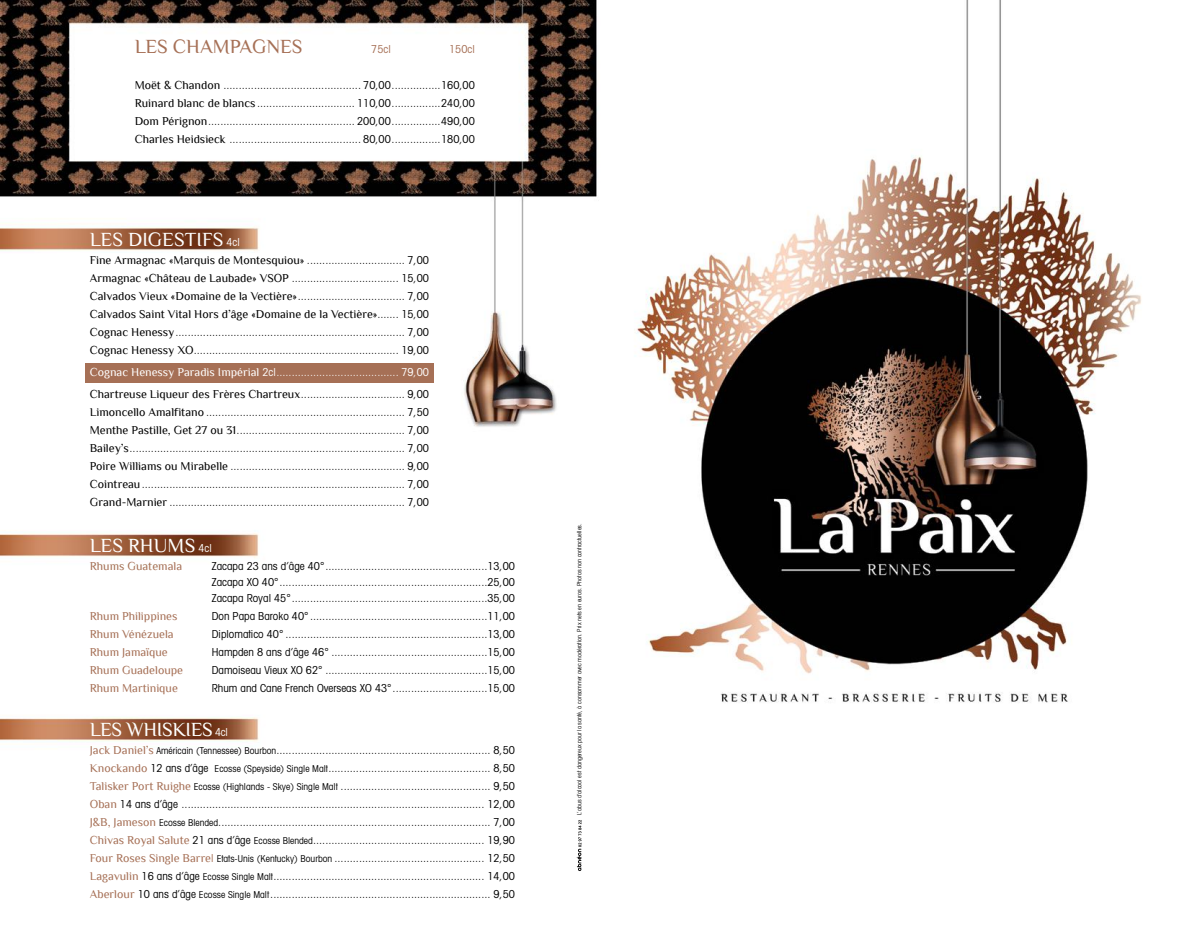
<style>
.page{position:relative;width:1191px;height:936px;background:#fff}
.page>*{position:absolute;margin:0;border:0;box-sizing:border-box;transform-origin:0 0}
.t1{font:20px "Philosopher";color:#fff}
.t2{font:20px "Philosopher";letter-spacing:-.02em;color:#fff}
.t3{font:20px "Philosopher";color:#a67056}
.t4{font:12px "Philosopher";color:#a67056}
.t5{font:12px "Philosopher";color:#000}
.t6{font:condensed 11px/18px "Avant Garde";color:#000;text-align:justify}
.t7{font:condensed 11px/22px "Avant Garde";color:#fff}
.t8{font:condensed 11px "Avant Garde";color:#a67056}
.t9{font:condensed 6px "Avant Garde";color:#000}
.s1{font-family:"Philosopher";font-stretch:normal;font-size:12px}
.s2{font-family:"Avant Garde";font-stretch:condensed;font-size:11px}
.s3{font-family:"Philosopher";font-stretch:normal;font-size:12px;color:#000}
.s4{color:#000}
.s5{font-family:"Philosopher";font-stretch:normal;font-size:12px;color:#a67056}
.s6{font-size:9.5px}
.s7{color:#a67056}
</style>
<div class="page">
<img style="left:0;top:0;width:1142px;height:871px">
<div style="left:85px;top:363px;width:348px;height:19px;background:#a67056"></div>
<svg style="left:577px;top:819px;width:4px;height:52px"></svg>
<h1 class="t3" style="left:135px;top:36px;width:169px">Les Champagnes</h1>
<p class="t8" style="left:371px;top:43px;width:21px">75cl</p>
<p class="t8" style="left:449px;top:43px;width:27px">150cl</p>
<p class="t6" style="left:135px;top:76px;width:341px"><span class="s1">Moët &amp; Chandon</span> ............................................. 70,00................160,00<br><span class="s1">Ruinard blanc de blancs</span> ................................ 110,00................240,00<br><span class="s1">Dom Pérignon</span>................................................ 200,00................490,00<br><span class="s1">Charles Heidsieck</span> ........................................... 80,00................180,00</p>
<h1 class="t1" style="left:90px;top:229px;width:152px">Les Digestifs <span class="s2">4cl</span></h1>
<p class="t6" style="left:90px;top:251px;width:341px"><span class="s1">Fine Armagnac «Marquis de Montesquiou»</span> ................................ 7,00<br><span class="s1">Armagnac «Château de Laubade» VSOP</span> ................................... 15,00<br><span class="s1">Calvados Vieux «Domaine de la Vectière»</span>................................... 7,00</p>
<p class="t5" style="left:90px;top:308px;width:340px">Calvados Saint Vital Hors d’âge «Domaine de la Vectière»<span class="s2">....... 15,00</span></p>
<p class="t6" style="left:90px;top:323px;width:341px"><span class="s1">Cognac Henessy</span>........................................................................... 7,00<br><span class="s1">Cognac Henessy XO</span>................................................................... 19,00</p>
<p class="t7" style="left:90px;top:361px;width:341px"><span class="s1">Cognac Henessy Paradis Impérial</span> 2cl........................................ 79,00<br><span class="s3">Chartreuse Liqueur des Frères Chartreux</span><span class="s4">.................................. 9,00</span></p>
<p class="t6" style="left:90px;top:403px;width:341px"><span class="s1">Limoncello Amalfitano</span> ................................................................. 7,50<br><span class="s1">Menthe Pastille, Get 27 ou 31</span>....................................................... 7,00<br><span class="s1">Bailey’s</span>.......................................................................................... 7,00<br><span class="s1">Poire Williams ou Mirabelle</span> ......................................................... 9,00<br><span class="s1">Cointreau</span>...................................................................................... 7,00<br><span class="s1">Grand-Marnier</span> ............................................................................. 7,00</p>
<h1 class="t1" style="left:90px;top:534px;width:123px">Les Rhums <span class="s2">4cl</span></h1>
<p class="t4" style="left:90px;top:559px;width:94px">Rhums Guatemala</p>
<p class="t6" style="left:212px;top:557px;width:304px;line-height:16px">Zacapa 23 ans d’âge 40°.....................................................13,00<br>Zacapa XO 40°....................................................................25,00<br>Zacapa Royal 45°................................................................35,00</p>
<p class="t4" style="left:90px;top:609px;width:89px">Rhum Philippines</p>
<p class="t6" style="left:212px;top:606px;width:304px">Don Papa Baroko 40° ..........................................................11,00</p>
<p class="t4" style="left:90px;top:627px;width:85px">Rhum Vénézuela</p>
<p class="t6" style="left:212px;top:624px;width:304px">Diplomatico 40° ..................................................................13,00</p>
<p class="t4" style="left:90px;top:645px;width:79px">Rhum Jamaïque</p>
<p class="t6" style="left:212px;top:642px;width:304px">Hampden 8 ans d’âge 46° ...................................................15,00</p>
<p class="t4" style="left:90px;top:663px;width:95px">Rhum Guadeloupe</p>
<p class="t6" style="left:212px;top:660px;width:304px">Damoiseau Vieux XO 62° .....................................................15,00</p>
<p class="t4" style="left:90px;top:681px;width:90px">Rhum Martinique</p>
<p class="t6" style="left:212px;top:678px;width:304px">Rhum and Cane French Overseas XO 43°...............................15,00</p>
<h1 class="t2" style="left:90px;top:718px;width:140px">Les Whiskies <span class="s2">4cl</span></h1>
<p class="t6" style="left:90px;top:740px;width:427px"><span class="s5">Jack Daniel’s</span> <span class="s6">Américain (Tennessee) Bourbon</span>...................................................................... 8,50<br><span class="s5">Knockando</span> 12 ans d’âge <span class="s6">Ecosse (Speyside) Single Malt</span>..................................................... 8,50<br><span class="s5">Talisker Port Ruighe</span> <span class="s6">Ecosse (Highlands - Skye) Single Malt</span> ................................................. 9,50<br><span class="s5">Oban</span> 14 ans d’âge ................................................................................................... 12,00<br><span class="s5">J&amp;B, Jameson</span> <span class="s6">Ecosse Blended</span>......................................................................................... 7,00<br><span class="s5">Chivas Royal Salute</span> 21 ans d’âge <span class="s6">Ecosse Blended</span>........................................................ 19,90<br><span class="s5">Four Roses Single Barre</span><span class="s7">l</span> <span class="s6">Etats-Unis (Kentucky) Bourbon</span> ................................................. 12,50<br><span class="s5">Lagavulin</span> 16 ans d’âge <span class="s6">Ecosse Single Malt</span>..................................................................... 14,00<br><span class="s5">Aberlour</span> 10 ans d’âge <span class="s6">Ecosse Single Malt</span>........................................................................ 9,50</p>
<p class="t9" style="left:575px;top:814px;width:293px;rotate:-90deg">L’abus d’alcool est dangereux pour la santé, à consommer avec modération. Prix nets en euros. Photos non contractuelles.</p>
</div>
